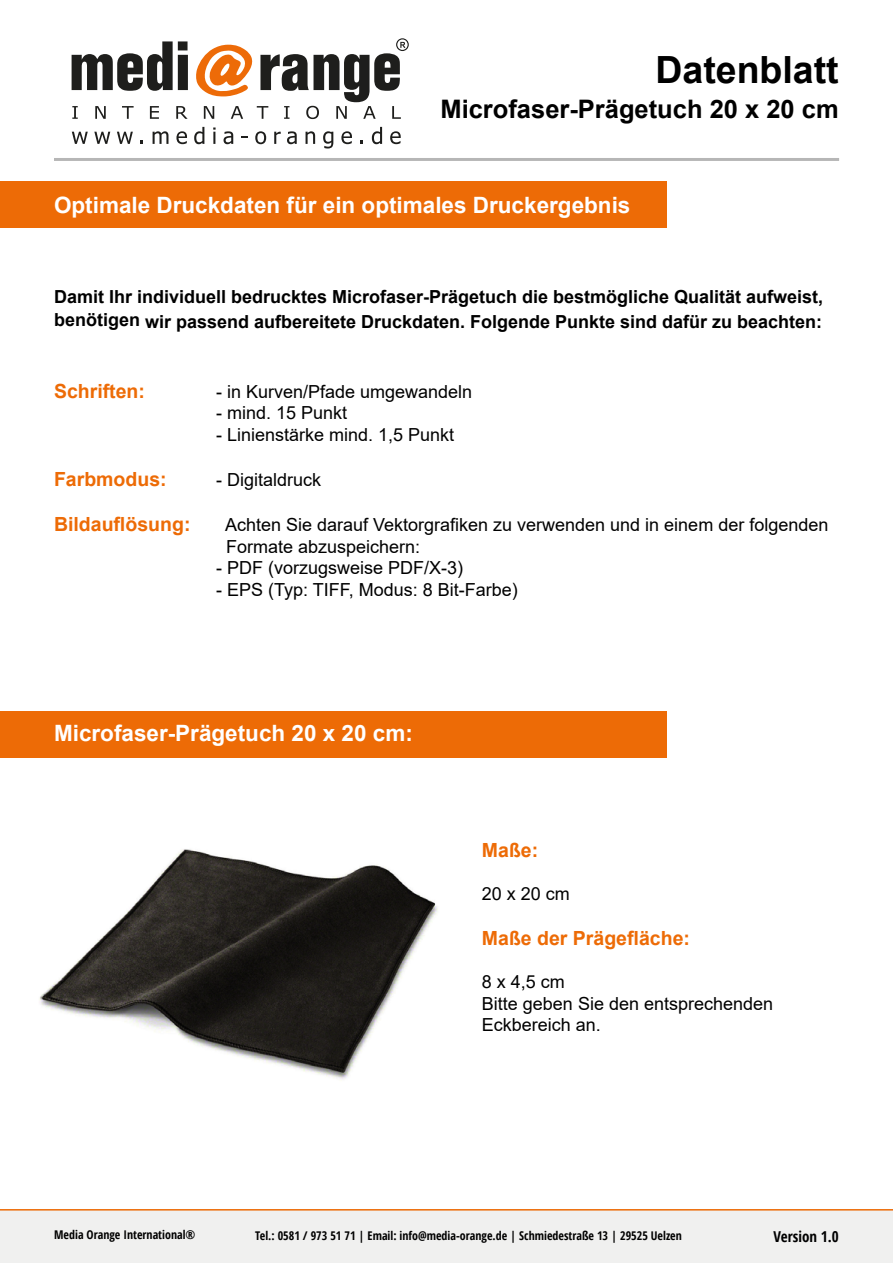
<style>
.page{position:relative;width:893px;height:1263px;background:#fff}
.page>*{position:absolute;margin:0;border:0;box-sizing:border-box;transform-origin:0 0}
.t1{font:700 37.5px "Arial";color:#000}
.t2{font:700 25.5px "Arial";color:#000}
.t3{font:700 22.5px "Arial";color:#fff}
.t4{font:700 19.5px "Arial";color:#ed6b06}
.t5{font:18px/21.6px "Arial";color:#000}
.t6{font:700 18px/24.9px "Arial";color:#000}
.t7{font:700 condensed 15px "Open Sans";color:#000}
.t8{font:700 condensed 12px "Open Sans";color:#000}
</style>
<div class="page">
<div style="left:0;top:182px;width:667px;height:46px;background:#ed6b06"></div>
<svg style="left:72px;top:38px;width:337px;height:81px"></svg>
<svg style="left:72px;top:132px;width:16px;height:12px"></svg>
<svg style="left:94px;top:132px;width:16px;height:12px"></svg>
<svg style="left:117px;top:132px;width:16px;height:12px"></svg>
<svg style="left:153px;top:131px;width:15px;height:13px"></svg>
<svg style="left:176px;top:131px;width:11px;height:13px"></svg>
<svg style="left:194px;top:127px;width:10px;height:17px"></svg>
<svg style="left:213px;top:127px;width:3px;height:17px"></svg>
<svg style="left:224px;top:131px;width:9px;height:13px"></svg>
<svg style="left:242px;top:136px;width:6px;height:2px"></svg>
<svg style="left:255px;top:131px;width:11px;height:13px"></svg>
<svg style="left:274px;top:132px;width:7px;height:12px"></svg>
<svg style="left:287px;top:131px;width:10px;height:13px"></svg>
<svg style="left:306px;top:131px;width:9px;height:13px"></svg>
<svg style="left:323px;top:131px;width:10px;height:18px"></svg>
<svg style="left:341px;top:131px;width:11px;height:13px"></svg>
<svg style="left:372px;top:127px;width:10px;height:17px"></svg>
<svg style="left:390px;top:131px;width:11px;height:13px"></svg>
<hr style="left:54px;top:158px;width:785px;height:3px;background:#000">
<div style="left:0;top:1210px;width:893px;height:53px;background:#f0f0ef"></div>
<hr style="left:0;top:1209px;width:893px;height:1px;background:#ed6b06">
<img style="left:39px;top:849px;width:399px;height:231px">
<div style="left:0;top:712px;width:667px;height:46px;background:#ed6b06"></div>
<h1 class="t1" style="left:655px;top:44px;width:185px">Datenblatt</h1>
<h2 class="t2" style="left:440px;top:91px;width:400px">Microfaser-Prägetuch 20 x 20 cm</h2>
<p class="t3" style="left:54px;top:189px;width:578px">Optimale Druckdaten für ein optimales Druckergebnis</p>
<p class="t6" style="left:54px;top:284px;width:771px">Damit Ihr individuell bedrucktes Microfaser-Prägetuch die bestmögliche Qualität aufweist, benötigen wir passend aufbereitete Druckdaten. Folgende Punkte sind dafür zu beachten:</p>
<p class="t4" style="left:54px;top:377px;width:93px">Schriften:</p>
<p class="t5" style="left:216px;top:381px;width:258px">- in Kurven/Pfade umgewandeln</p>
<p class="t5" style="left:216px;top:402px;width:133px">- mind. 15 Punkt</p>
<p class="t5" style="left:216px;top:424px;width:240px">- Linienstärke mind. 1,5 Punkt</p>
<p class="t4" style="left:54px;top:465px;width:114px">Farbmodus:</p>
<p class="t5" style="left:216px;top:469px;width:107px">- Digitaldruck</p>
<p class="t4" style="left:54px;top:510px;width:138px">Bildauflösung:</p>
<p class="t5" style="left:225px;top:514px;width:605px">Achten Sie darauf Vektorgrafiken zu verwenden und in einem der folgenden<br>Formate abzuspeichern:</p>
<p class="t5" style="left:216px;top:557px;width:249px">- PDF (vorzugsweise PDF/X-3)</p>
<p class="t5" style="left:216px;top:579px;width:303px">- EPS (Typ: TIFF, Modus: 8 Bit-Farbe)</p>
<p class="t3" style="left:54px;top:717px;width:360px">Microfaser-Prägetuch 20 x 20 cm:</p>
<p class="t4" style="left:482px;top:836px;width:58px">Maße:</p>
<p class="t5" style="left:482px;top:882px;width:90px">20 x 20 cm</p>
<p class="t4" style="left:482px;top:924px;width:210px">Maße der Prägefläche:</p>
<p class="t5" style="left:482px;top:971px;width:293px">8 x 4,5 cm<br>Bitte geben Sie den entsprechenden<br>Eckbereich an.</p>
<p class="t8" style="left:54px;top:1226px;width:143px">Media Orange International®</p>
<p class="t8" style="left:255px;top:1227px;width:428px">Tel.: 0581 / 973 51 71 | Email: info@media-orange.de | Schmiedestraße 13 | 29525 Uelzen</p>
<p class="t7" style="left:773px;top:1225px;width:67px">Version 1.0</p>
</div>
